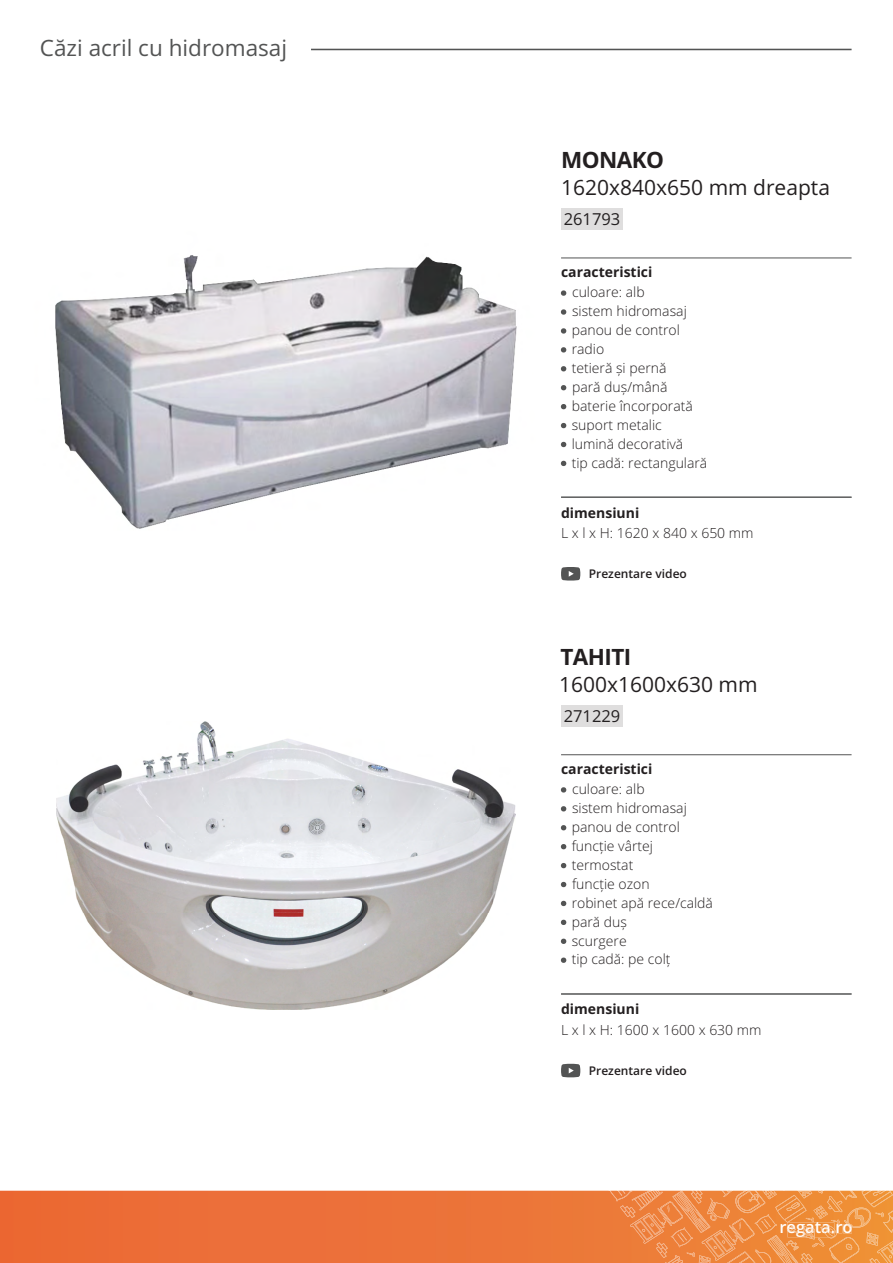
<style>
.page{position:relative;width:893px;height:1263px;background:#fff}
.page>*{position:absolute;margin:0;border:0;box-sizing:border-box;transform-origin:0 0}
.t1{font:22.5px "Open Sans";color:#535454}
.t2{font:700 22.5px "Open Sans";letter-spacing:-.025em;color:#231f20}
.t3{font:21px "Open Sans";color:#231f20}
.t4{font:16.5px "Open Sans";color:#231f20}
.t5{font:600 16.5px "Open Sans";color:#fff}
.t6{font:300 13.95px/18.9px "Open Sans";color:#231f20}
.t7{font:700 13.95px "Open Sans";color:#231f20}
.t8{font:600 12px "Open Sans";color:#231f20}
</style>
<div class="page">
<hr style="left:311px;top:49px;width:541px;height:1px;background:#535454">
<svg style="left:561px;top:347px;width:5px;height:5px"></svg>
<hr style="left:561px;top:258px;width:291px;height:1px;background:#535454">
<svg style="left:561px;top:290px;width:5px;height:6px"></svg>
<svg style="left:561px;top:309px;width:5px;height:6px"></svg>
<svg style="left:561px;top:328px;width:5px;height:6px"></svg>
<svg style="left:561px;top:366px;width:5px;height:5px"></svg>
<svg style="left:561px;top:385px;width:5px;height:5px"></svg>
<svg style="left:561px;top:404px;width:5px;height:5px"></svg>
<svg style="left:561px;top:423px;width:5px;height:5px"></svg>
<svg style="left:561px;top:442px;width:5px;height:5px"></svg>
<svg style="left:561px;top:461px;width:5px;height:5px"></svg>
<div style="left:561px;top:209px;width:62px;height:21px;background:#dfdede"></div>
<hr style="left:561px;top:497px;width:291px;height:1px;background:#535454">
<div style="left:0;top:1191px;width:575px;height:72px;background:#ec6f39"></div>
<img style="left:55px;top:255px;width:462px;height:274px">
<svg style="left:561px;top:567px;width:19px;height:13px"></svg>
<svg style="left:561px;top:844px;width:5px;height:5px"></svg>
<hr style="left:561px;top:754px;width:291px;height:1px;background:#535454">
<svg style="left:561px;top:787px;width:5px;height:5px"></svg>
<svg style="left:561px;top:806px;width:5px;height:5px"></svg>
<svg style="left:561px;top:825px;width:5px;height:5px"></svg>
<svg style="left:561px;top:863px;width:5px;height:5px"></svg>
<svg style="left:561px;top:882px;width:5px;height:5px"></svg>
<svg style="left:561px;top:901px;width:5px;height:5px"></svg>
<svg style="left:561px;top:920px;width:5px;height:5px"></svg>
<svg style="left:561px;top:939px;width:5px;height:5px"></svg>
<svg style="left:561px;top:957px;width:5px;height:6px"></svg>
<div style="left:561px;top:706px;width:62px;height:21px;background:#dfdede"></div>
<hr style="left:561px;top:993px;width:291px;height:1px;background:#535454">
<svg style="left:561px;top:1064px;width:19px;height:13px"></svg>
<svg style="left:575px;top:1190px;width:318px;height:73px;background:#ee8e47"></svg>
<img style="left:707px;top:1198px;width:6px;height:16px">
<img style="left:56px;top:722px;width:459px;height:287px">
<h1 class="t1" style="left:40px;top:32px;width:249px">Căzi acril cu hidromasaj</h1>
<h1 class="t2" style="left:561px;top:144px;width:104px">MONAKO</h1>
<h2 class="t3" style="left:561px;top:173px;width:270px">1620x840x650 mm dreapta</h2>
<p class="t4" style="left:564px;top:208px;width:58px">261793</p>
<p class="t7" style="left:561px;top:262px;width:93px">caracteristici</p>
<p class="t6" style="left:572px;top:282px;width:117px">culoare: alb sistem hidromasaj panou de control</p>
<p class="t6" style="left:572px;top:339px;width:34px">radio</p>
<p class="t6" style="left:572px;top:358px;width:137px">tetieră și pernă<br>pară duș/mână baterie încorporată suport metalic lumină decorativă<br>tip cadă: rectangulară</p>
<p class="t7" style="left:561px;top:503px;width:80px">dimensiuni</p>
<p class="t6" style="left:561px;top:523px;width:194px">L x l x H: 1620 x 840 x 650 mm</p>
<p class="t8" style="left:589px;top:565px;width:100px">Prezentare video</p>
<h1 class="t2" style="left:560px;top:641px;width:72px">TAHITI</h1>
<h2 class="t3" style="left:559px;top:670px;width:200px">1600x1600x630 mm</h2>
<p class="t4" style="left:564px;top:705px;width:58px">271229</p>
<p class="t7" style="left:561px;top:759px;width:93px">caracteristici</p>
<p class="t6" style="left:572px;top:779px;width:117px">culoare: alb sistem hidromasaj panou de control</p>
<p class="t6" style="left:572px;top:836px;width:83px">funcție vârtej</p>
<p class="t6" style="left:572px;top:855px;width:143px">termostat<br>funcție ozon<br>robinet apă rece/caldă pară duș<br>scurgere<br>tip cadă: pe colț</p>
<p class="t7" style="left:561px;top:999px;width:80px">dimensiuni</p>
<p class="t6" style="left:561px;top:1020px;width:202px">L x l x H: 1600 x 1600 x 630 mm</p>
<p class="t8" style="left:589px;top:1062px;width:100px">Prezentare video</p>
<p class="t5" style="left:779px;top:1216px;width:75px">regata.ro</p>
</div>
